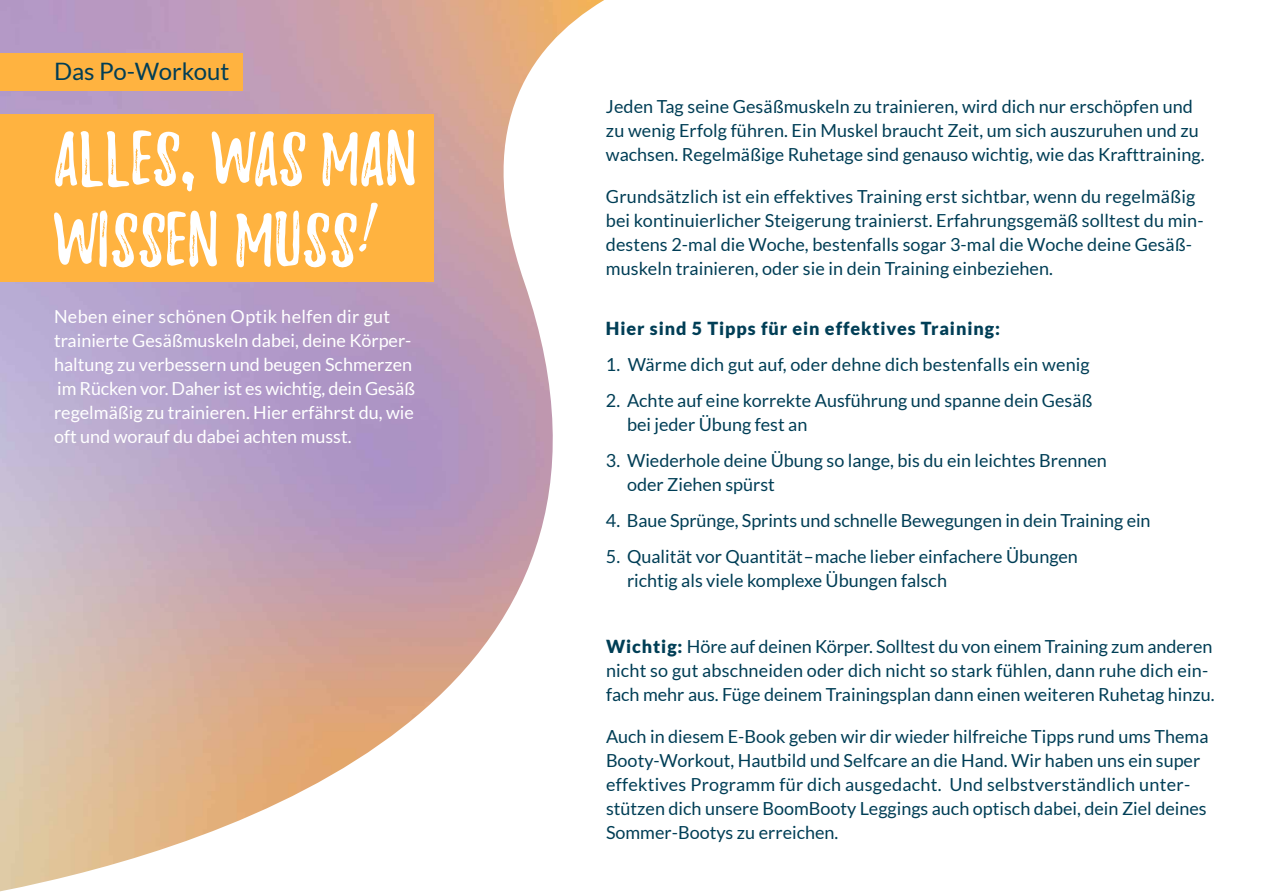
<style>
.page{position:relative;width:1263px;height:893px;background:#fff}
.page>*{position:absolute;margin:0;border:0;box-sizing:border-box;transform-origin:0 0}
.t1{font:67.5px/81px "Playlist Caps";color:#fff}
.t2{font:24px "Lato";color:#003e56}
.t3{font:18px/24px "Lato";color:#003e56}
.t4{font:18px/24px "Lato";color:#fff}
.t5{font:900 18px "Lato";letter-spacing:.05em;color:#003e56}
.s1{font-weight:900}
</style>
<div class="page">
<img style="left:0;top:0;width:604px;height:891px">
<div style="left:0;top:114px;width:434px;height:168px;background:#ffb340"></div>
<svg style="left:359px;top:202px;width:19px;height:50px"></svg>
<div style="left:0;top:53px;width:242px;height:37px;background:#ffb340"></div>
<h2 class="t2" style="left:54px;top:58px;width:177px">Das Po-Workout</h2>
<h1 class="t1" style="left:54px;top:119px;width:365px">ALLES, WAS MAN<br>WISSEN MUSS</h1>
<p class="t4" style="left:54px;top:304px;width:362px">Neben einer schönen Optik helfen dir gut trainierte Gesäßmuskeln dabei, deine Körper&shy;haltung zu verbessern und beugen Schmerzen im Rücken vor. Daher ist es wichtig, dein Gesäß regelmäßig zu trainieren. Hier erfährst du, wie oft und worauf du dabei achten musst.</p>
<p class="t3" style="left:606px;top:94px;width:600px">Jeden Tag seine Gesäßmuskeln zu trainieren, wird dich nur erschöpfen und zu wenig Erfolg führen. Ein Muskel braucht Zeit, um sich auszuruhen und zu wachsen. Regelmäßige Ruhetage sind genauso wichtig, wie das Krafttraining.</p>
<p class="t3" style="left:606px;top:184px;width:599px">Grundsätzlich ist ein effektives Training erst sichtbar, wenn du regelmäßig bei kontinuierlicher Steigerung trainierst. Erfahrungsgemäß solltest du min&shy;destens 2-mal die Woche, bestenfalls sogar 3-mal die Woche deine Gesäß&shy;muskeln trainieren, oder sie in dein Training einbeziehen.</p>
<p class="t5" style="left:606px;top:318px;width:395px">Hier sind 5 Tipps für ein effektives Training:</p>
<p class="t3" style="left:606px;top:352px;width:485px">1. Wärme dich gut auf, oder dehne dich bestenfalls ein wenig</p>
<p class="t3" style="left:627px;top:388px;width:467px;text-indent:-21px">2. Achte auf eine korrekte Ausführung und spanne dein Gesäß bei jeder Übung fest an</p>
<p class="t3" style="left:627px;top:448px;width:481px;text-indent:-21px">3. Wiederhole deine Übung so lange, bis du ein leichtes Brennen oder Ziehen spürst</p>
<p class="t3" style="left:606px;top:508px;width:546px">4. Baue Sprünge, Sprints und schnelle Bewegungen in dein Training ein</p>
<p class="t3" style="left:627px;top:544px;width:452px;text-indent:-21px">5. Qualität vor Quantität–mache lieber einfachere Übungen richtig als viele komplexe Übungen falsch</p>
<p class="t3" style="left:606px;top:634px;width:610px"><span class="s1">Wichtig:</span> Höre auf deinen Körper. Solltest du von einem Training zum anderen nicht so gut abschneiden oder dich nicht so stark fühlen, dann ruhe dich ein&shy;fach mehr aus. Füge deinem Trainingsplan dann einen weiteren Ruhetag hinzu.</p>
<p class="t3" style="left:606px;top:724px;width:604px">Auch in diesem E-Book geben wir dir wieder hilfreiche Tipps rund ums Thema Booty-Workout, Hautbild und Selfcare an die Hand. Wir haben uns ein super effektives Programm für dich ausgedacht. Und selbstverständlich unter&shy;stützen dich unsere BoomBooty Leggings auch optisch dabei, dein Ziel deines Sommer-Bootys zu erreichen.</p>
</div>
